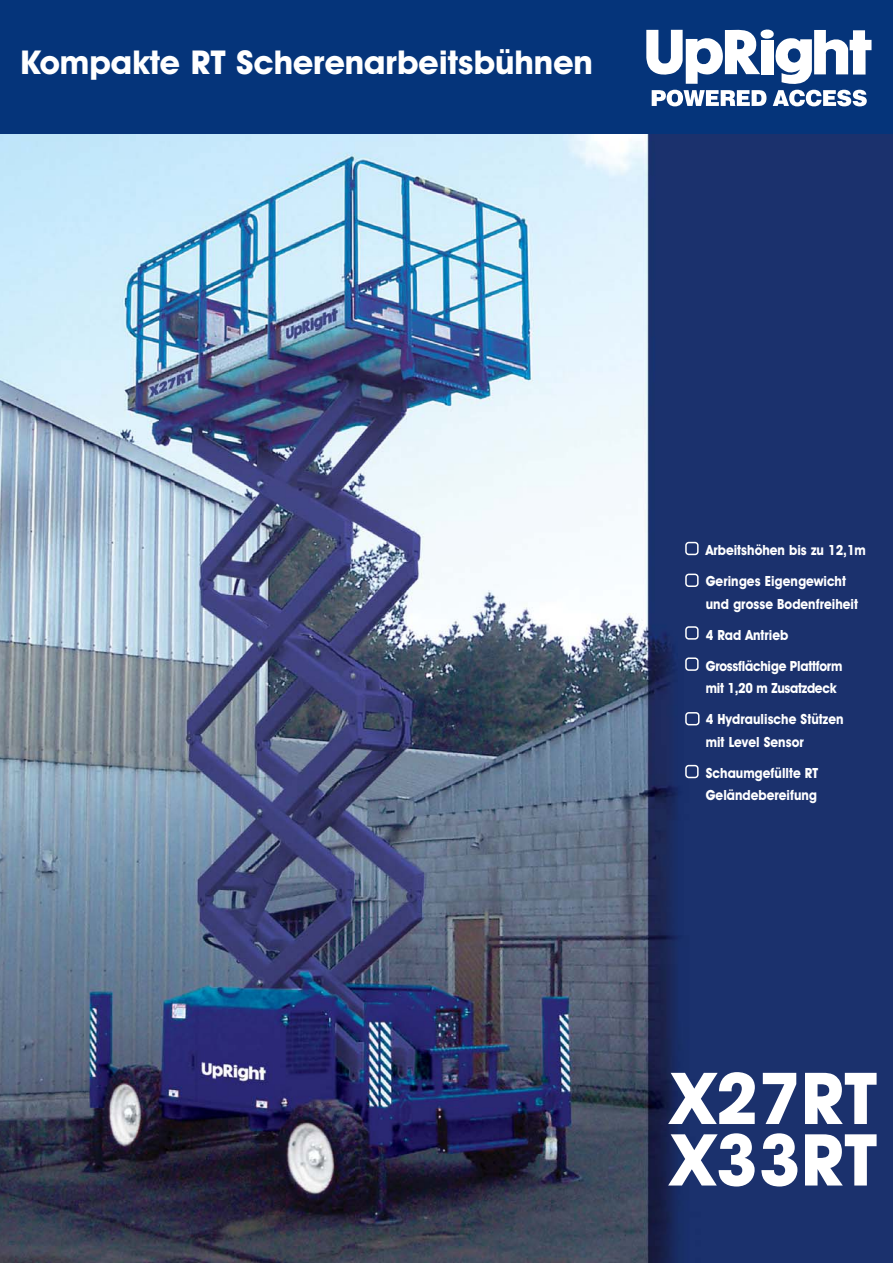
<style>
.page{position:relative;width:893px;height:1263px;background:#fff}
.page>*{position:absolute;margin:0;border:0;box-sizing:border-box;transform-origin:0 0}
.t1{font:700 72px/61.5px "Avant Garde IT Cby BT";color:#fff}
.t2{font:700 33px "Avant Garde IT Cby BT";color:#fff}
.t3{font:700 14.1px/31px "Avant Garde IT Cby BT";color:#fff;scale:.9 1}
</style>
<div class="page">
<img style="left:0;top:133px;width:893px;height:1130px">
<div style="left:0;top:0;width:893px;height:133px;background:#05347a"></div>
<svg style="left:646px;top:29px;width:225px;height:77px"></svg>
<svg style="left:685px;top:542px;width:13px;height:13px"></svg>
<svg style="left:685px;top:574px;width:13px;height:13px"></svg>
<svg style="left:685px;top:626px;width:13px;height:14px"></svg>
<svg style="left:685px;top:657px;width:13px;height:14px"></svg>
<svg style="left:685px;top:712px;width:14px;height:13px"></svg>
<svg style="left:685px;top:765px;width:13px;height:13px"></svg>
<h2 class="t2" style="left:20px;top:50px;width:574px">Kompakte RT Scherenarbeitsbühnen</h2>
<p class="t3" style="left:706px;top:536px;width:179px">Arbeitshöhen bis zu 12,1m<br>Geringes Eigengewicht</p>
<p class="t3" style="left:706px;top:590px;width:171px">und grosse Bodenfreiheit<br>4 Rad Antrieb<br>Grossflächige Plattform</p>
<p class="t3" style="left:706px;top:674px;width:155px">mit 1,20 m Zusatzdeck<br>4 Hydraulische Stützen</p>
<p class="t3" style="left:706px;top:728px;width:126px">mit Level Sensor<br>Schaumgefüllte RT</p>
<p class="t3" style="left:706px;top:781px;width:125px">Geländebereifung</p>
<h1 class="t1" style="left:670px;top:1076px;width:207px">X27RT<br>X33RT</h1>
</div>
